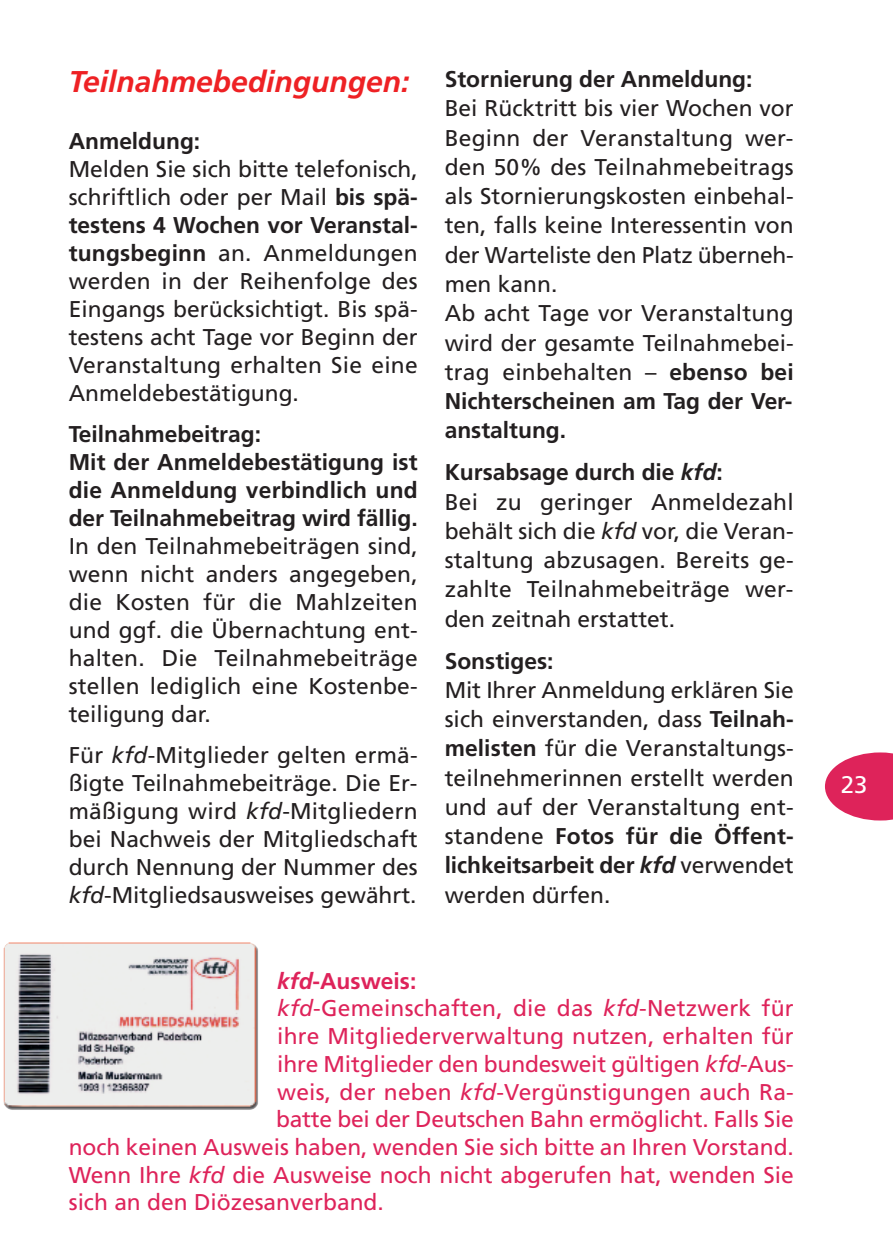
<style>
.page{position:relative;width:893px;height:1259px;background:#fff}
.page>*{position:absolute;margin:0;border:0;box-sizing:border-box;transform-origin:0 0}
.t1{font:italic 700 30px "Frutiger";color:#ee2124}
.t2{font:24px "Frutiger";color:#fff}
.t3{font:22.8px/29.4px "Frutiger";color:#231f20;text-align:justify}
.t4{font:22.8px "Frutiger";color:#de235a}
.t5{font:700 22.8px/27.9px "Frutiger";color:#231f20}
.t6{font:700 22.8px "Frutiger";color:#de235a}
.s1{font-weight:700}
.s2{font-style:italic}
.s3{font-weight:700;font-style:italic}
</style>
<div class="page">
<svg style="left:825px;top:752px;width:68px;height:68px"></svg>
<img style="left:4px;top:942px;width:254px;height:168px">
<h1 class="t1" style="left:69px;top:70px;width:342px">Teilnahmebedingungen:</h1>
<p class="t5" style="left:69px;top:129px;width:133px">Anmeldung:</p>
<p class="t3" style="left:69px;top:157px;width:351px;line-height:27.9px">Melden Sie sich bitte telefonisch, schriftlich oder per Mail <span class="s1">bis spä&shy;testens 4 Wochen vor Veranstal&shy;tungsbeginn</span> an. Anmeldungen werden in der Reihenfolge des Eingangs berücksichtigt. Bis spä&shy;testens acht Tage vor Beginn der Veranstaltung erhalten Sie eine Anmeldebestätigung.</p>
<p class="t5" style="left:69px;top:422px;width:351px">Teilnahmebeitrag:<br>Mit der Anmeldebestätigung ist die Anmeldung verbindlich und der Teilnahmebeitrag wird fällig.</p>
<p class="t3" style="left:69px;top:534px;width:351px;line-height:27.9px">In den Teilnahmebeiträgen sind, wenn nicht anders angegeben, die Kosten für die Mahlzeiten und ggf. die Übernachtung ent&shy;halten. Die Teilnahmebeiträge stellen lediglich eine Kostenbe&shy;teiligung dar.</p>
<p class="t3" style="left:69px;top:742px;width:351px;line-height:27.9px">Für <span class="s2">kfd</span>-Mitglieder gelten ermä&shy;ßigte Teilnahmebeiträge. Die Er&shy;mäßigung wird <span class="s2">kfd</span>-Mitgliedern bei Nachweis der Mitgliedschaft durch Nennung der Nummer des <span class="s2">kfd</span>-Mitgliedsausweises gewährt.</p>
<p class="t5" style="left:445px;top:67px;width:309px">Stornierung der Anmeldung:</p>
<p class="t3" style="left:445px;top:95px;width:351px;text-align:left">Bei Rücktritt bis vier Wochen vor<br>Beginn der Veranstaltung wer&shy;den 50% des Teilnahmebeitrags als Stornierungskosten einbehal&shy;ten, falls keine Interessentin von der Warteliste den Platz überneh&shy;men kann.<br>Ab acht Tage vor Veranstaltung wird der gesamte Teilnahmebei&shy;trag einbehalten – <span class="s1">ebenso bei<br>Nichterscheinen am Tag der Ver&shy;anstaltung.</span></p>
<p class="t3" style="left:445px;top:459px;width:351px;text-align:left"><span class="s1">Kursabsage durch die</span> <span class="s3">kfd</span><span class="s1">:<br></span>Bei zu geringer Anmeldezahl behält sich die <span class="s2">kfd</span> vor, die Veran&shy;staltung abzusagen. Bereits ge&shy;zahlte Teilnahmebeiträge wer&shy;den zeitnah erstattet.</p>
<p class="t5" style="left:445px;top:648px;width:110px">Sonstiges:</p>
<p class="t3" style="left:445px;top:677px;width:351px">Mit Ihrer Anmeldung erklären Sie sich einverstanden, dass <span class="s1">Teilnah&shy;melisten</span> für die Veranstaltungs&shy;teilnehmerinnen erstellt werden und auf der Veranstaltung ent&shy;standene <span class="s1">Fotos für die Öffent&shy;lichkeitsarbeit der</span> <span class="s3">kfd</span> verwendet werden dürfen.</p>
<p class="t6" style="left:277px;top:971px;width:141px"><span class="s2">kfd</span>-Ausweis:</p>
<p class="t4" style="left:277px;top:999px;width:518px"><span class="s2">kfd</span>-Gemeinschaften, die das <span class="s2">kfd</span>-Netzwerk für</p>
<p class="t4" style="left:277px;top:1027px;width:518px">ihre Mitgliederverwaltung nutzen, erhalten für</p>
<p class="t4" style="left:277px;top:1054px;width:518px">ihre Mitglieder den bundesweit gültigen <span class="s2">kfd</span>-Aus-</p>
<p class="t4" style="left:277px;top:1082px;width:518px">weis, der neben <span class="s2">kfd</span>-Vergünstigungen auch Ra-</p>
<p class="t4" style="left:276px;top:1110px;width:519px">batte bei der Deutschen Bahn ermöglicht. Falls Sie</p>
<p class="t4" style="left:69px;top:1138px;width:727px">noch keinen Ausweis haben, wenden Sie sich bitte an Ihren Vorstand.</p>
<p class="t4" style="left:69px;top:1165px;width:727px">Wenn Ihre <span class="s2">kfd</span> die Ausweise noch nicht abgerufen hat, wenden Sie</p>
<p class="t4" style="left:69px;top:1193px;width:317px">sich an den Diözesanverband.</p>
<p class="t2" style="left:841px;top:775px;width:28px">23</p>
</div>
